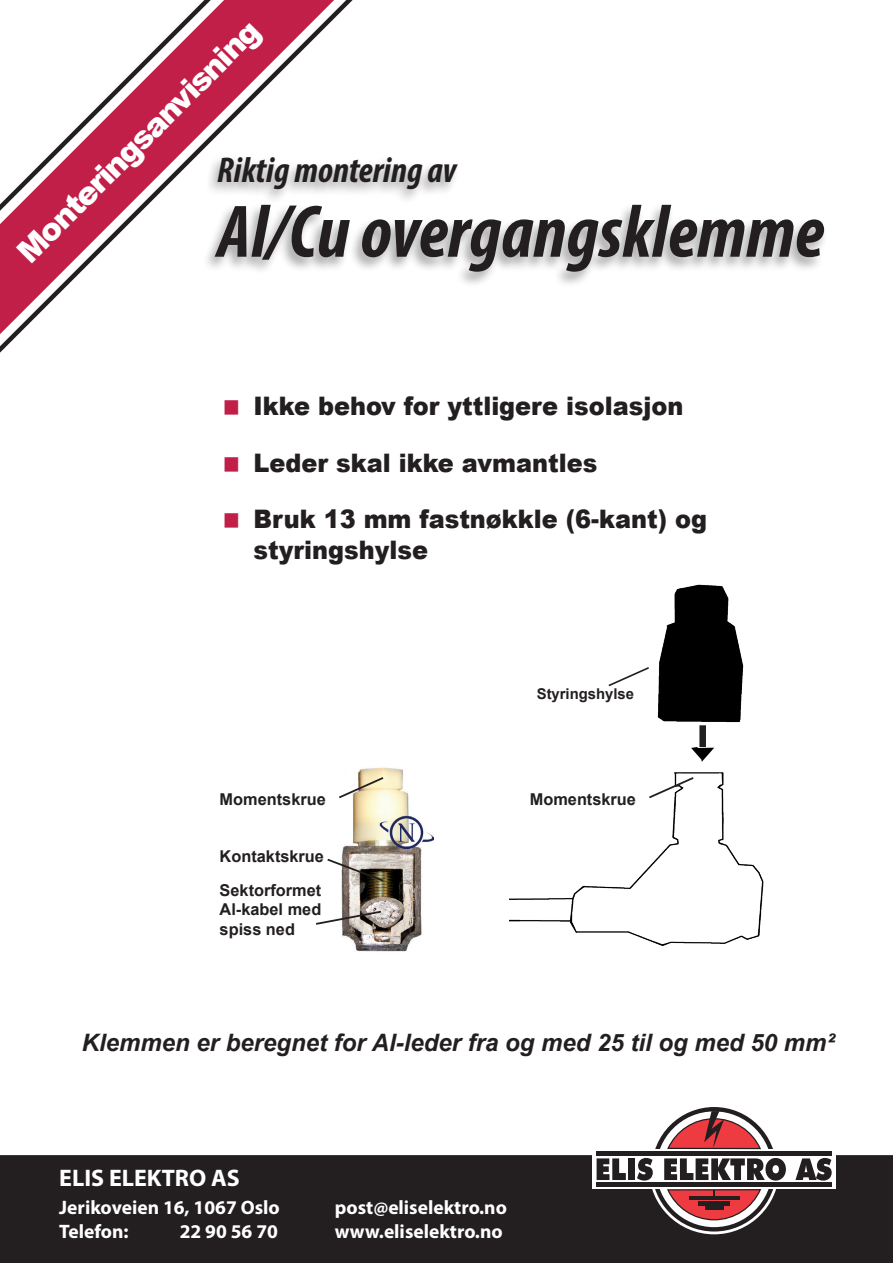
<style>
.page{position:relative;width:893px;height:1263px;background:#fff}
.page>*{position:absolute;margin:0;border:0;box-sizing:border-box;transform-origin:0 0}
.t1{font:italic 700 condensed 75px "Myriad Pro";color:#231f20}
.t2{font:italic 700 condensed 36px "Myriad Pro";color:#231f20}
.t3{font:900 31.5px "Arial";color:#fff}
.t4{font:900 25.5px/30.6px "Arial";color:#231f20;scale:.94 1}
.t5{font:italic 700 24px "Arial";color:#231f20}
.t6{font:700 24px "Myriad Pro";color:#fff}
.t7{font:700 19.5px/23.4px "Myriad Pro";color:#fff}
.t8{font:700 16.35px/33.9px "Arial";color:#231f20}
.t9{font:700 14.85px "Arial";color:#231f20}
</style>
<div class="page">
<div style="left:0;top:1155px;width:893px;height:108px;background:#231f20"></div>
<svg style="left:649px;top:1104px;width:130px;height:130px"></svg>
<div style="left:593px;top:1149px;width:243px;height:40px;background:#fff"></div>
<svg style="left:597px;top:1158px;width:29px;height:22px"></svg>
<div style="left:628px;top:1158px;width:7px;height:22px;background:#231f20"></div>
<svg style="left:637px;top:1158px;width:16px;height:22px"></svg>
<svg style="left:664px;top:1158px;width:122px;height:22px"></svg>
<svg style="left:795px;top:1158px;width:37px;height:22px"></svg>
<svg style="left:666px;top:1111px;width:96px;height:39px"></svg>
<svg style="left:666px;top:1189px;width:96px;height:32px"></svg>
<hr style="left:596px;top:1152px;width:236px;height:4px;background:#231f20">
<div style="left:596px;top:1182px;width:236px;height:5px;background:#231f20"></div>
<svg style="left:0;top:0;width:353px;height:353px"></svg>
<div style="left:202px;top:155px;width:626px;height:133px;background:#231f20;opacity:.4"></div>
<img style="left:509px;top:772px;width:255px;height:174px">
<img style="left:657px;top:584px;width:87px;height:139px">
<svg style="left:691px;top:747px;width:23px;height:15px"></svg>
<div style="left:699px;top:725px;width:7px;height:22px;background:#231f20"></div>
<img style="left:341px;top:767px;width:92px;height:185px">
<svg style="left:339px;top:775px;width:46px;height:25px"></svg>
<svg style="left:647px;top:775px;width:49px;height:25px"></svg>
<svg style="left:327px;top:857px;width:58px;height:26px"></svg>
<svg style="left:316px;top:909px;width:67px;height:17px"></svg>
<svg style="left:608px;top:667px;width:41px;height:20px"></svg>
<p class="t3" style="left:6px;top:241px;width:329px;rotate:-45deg">Monteringsanvisning</p>
<h2 class="t2" style="left:217px;top:147px;width:241px">Riktig montering av</h2>
<h1 class="t1" style="left:217px;top:185px;width:608px">Al/Cu overgangsklemme</h1>
<p class="t4" style="left:254px;top:389px;width:459px">Ikke behov for yttligere isolasjon</p>
<p class="t4" style="left:254px;top:446px;width:367px">Leder skal ikke avmantles</p>
<p class="t4" style="left:254px;top:503px;width:484px">Bruk 13 mm fastnøkkle (6-kant) og styringshylse</p>
<p class="t9" style="left:537px;top:684px;width:99px">Styringshylse</p>
<p class="t8" style="left:220px;top:782px;width:108px">Momentskrue</p>
<p class="t8" style="left:530px;top:782px;width:108px">Momentskrue</p>
<p class="t8" style="left:220px;top:840px;width:106px">Kontaktskrue<br>Sektorformet</p>
<p class="t8" style="left:220px;top:900px;width:103px;line-height:19.6px">Al-kabel med spiss ned</p>
<p class="t5" style="left:82px;top:1026px;width:754px">Klemmen er beregnet for Al-leder fra og med 25 til og med 50 mm²</p>
<p class="t6" style="left:59px;top:1162px;width:182px">ELIS ELEKTRO AS</p>
<p class="t7" style="left:59px;top:1195px;width:222px">Jerikoveien 16, 1067 Oslo<br>Telefon:</p>
<p class="t7" style="left:180px;top:1218px;width:100px">22 90 56 70</p>
<p class="t7" style="left:335px;top:1195px;width:174px">post@eliselektro.no www.eliselektro.no</p>
</div>
